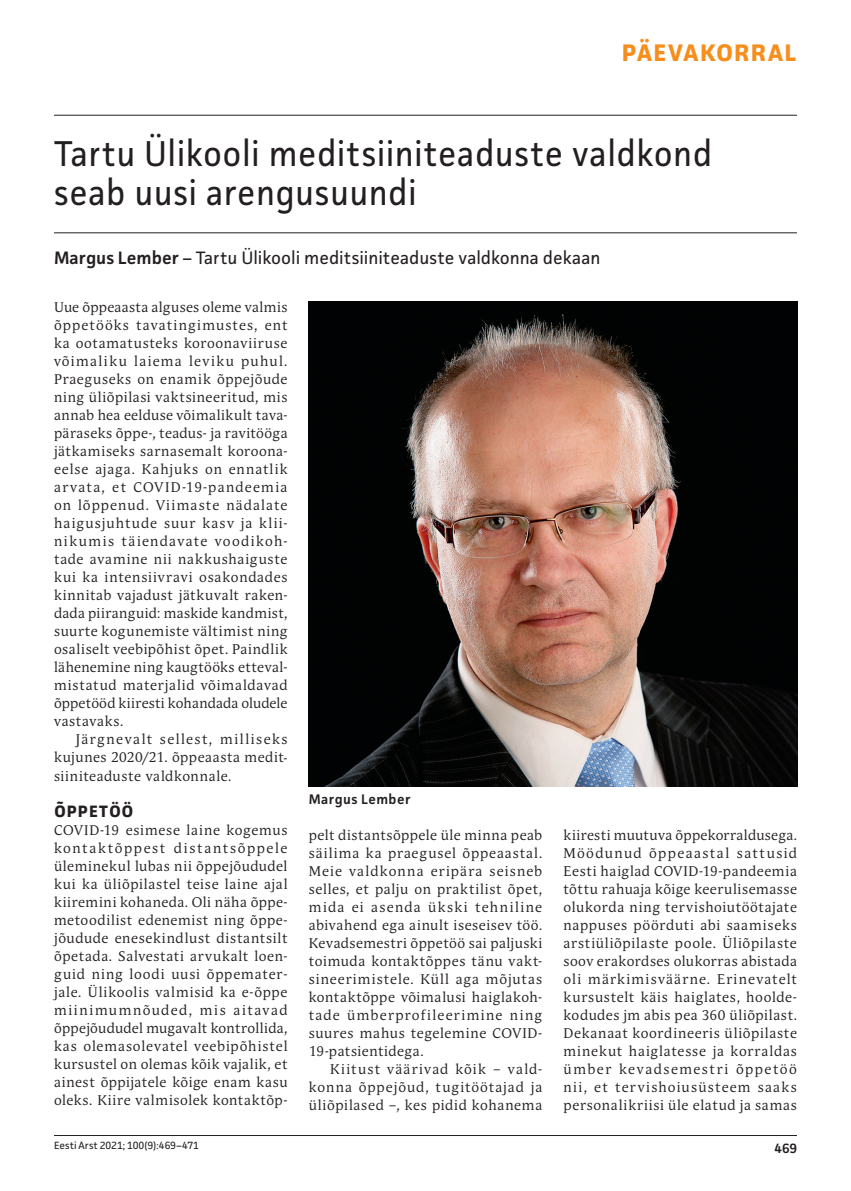
<style>
.page{position:relative;width:851px;height:1191px;background:#fff}
.page>*{position:absolute;margin:0;border:0;box-sizing:border-box;transform-origin:0 0}
.t1{font:36px/39px "Facit";letter-spacing:.015em;color:#231f20;scale:.95 1}
.t2{font:700 24px "Facit";letter-spacing:.06em;color:#f68e1e}
.t3{font:18px "Facit";color:#231f20}
.t4{font:700 16.5px "Facit";color:#231f20}
.t5{font:13.95px/18px "Andulka Book Pro";letter-spacing:.045em;color:#231f20;text-align:justify}
.t6{font:600 13.95px "Facit";letter-spacing:.03em;color:#231f20}
.t7{font:600 13.5px "Facit";color:#231f20}
.t8{font:10.5px "Facit";color:#231f20}
.s1{font-weight:600}
</style>
<div class="page">
<hr style="left:54px;top:1135px;width:742px;height:1px;background:#231f20">
<hr style="left:54px;top:115px;width:742px;height:1px;background:#231f20">
<hr style="left:54px;top:232px;width:742px;height:1px;background:#231f20">
<img style="left:309px;top:302px;width:488px;height:484px">
<h2 class="t2" style="left:621px;top:38px;width:176px">PÄEVAKORRAL</h2>
<h1 class="t1" style="left:54px;top:133px;width:694px">Tartu Ülikooli meditsiiniteaduste valdkond seab uusi arengusuundi</h1>
<p class="t3" style="left:54px;top:246px;width:547px"><span class="s1">Margus Lember</span> – Tartu Ülikooli meditsiiniteaduste valdkonna dekaan</p>
<p class="t5" style="left:54px;top:298px;width:235px">Uue õppeaasta alguses oleme valmis õppetööks tavatingimustes, ent ka ootamatusteks koroonaviiruse võimaliku laiema leviku puhul.<br>Praeguseks on enamik õppejõude ning üliõpilasi vaktsineeritud, mis annab hea eelduse võimalikult tava&shy;päraseks õppe-, teadus- ja ravitööga jätkamiseks sarnasemalt koroona&shy;eelse ajaga. Kahjuks on ennatlik arvata, et COVID-19-pandeemia on lõppenud. Viimaste nädalate haigusjuhtude suur kasv ja klii&shy;nikumis täiendavate voodikoh&shy;tade avamine nii nakkushaiguste kui ka intensiivravi osakondades kinnitab vajadust jätkuvalt raken&shy;dada piiranguid: maskide kandmist, suurte kogunemiste vältimist ning osaliselt veebipõhist õpet. Paindlik lähenemine ning kaugtööks etteval&shy;mistatud materjalid võimaldavad õppetööd kiiresti kohandada oludele vastavaks.</p>
<p class="t5" style="left:54px;top:730px;width:235px;text-indent:21px">Järgnevalt sellest, milliseks kujunes 2020/21. õppeaasta medit&shy;siiniteaduste valdkonnale.</p>
<p class="t4" style="left:54px;top:800px;width:24px">ÕPPE</p>
<p class="t4" style="left:99px;top:800px;width:35px">TÖÖ</p>
<p class="t5" style="left:54px;top:820px;width:235px">COVID-19 esimese laine kogemus kontaktõppest distantsõppele üleminekul lubas nii õppejõududel kui ka üliõpilastel teise laine ajal kiiremini kohaneda. Oli näha õppe&shy;metoodilist edenemist ning õppe&shy;jõudude enesekindlust distantsilt õpetada. Salvestati arvukalt loen&shy;guid ning loodi uusi õppemater&shy;jale. Ülikoolis valmisid ka e-õppe miinimumnõuded, mis aitavad õppejõududel mugavalt kontrollida, kas olemasolevatel veebipõhistel kursustel on olemas kõik vajalik, et ainest õppijatele kõige enam kasu oleks. Kiire valmisolek kontaktõp-</p>
<p class="t5" style="left:309px;top:826px;width:235px">pelt distantsõppele üle minna peab säilima ka praegusel õppeaastal.<br>Meie valdkonna eripära seisneb selles, et palju on praktilist õpet, mida ei asenda ükski tehniline abivahend ega ainult iseseisev töö.<br>Kevadsemestri õppetöö sai paljuski toimuda kontaktõppes tänu vakt&shy;sineerimistele. Küll aga mõjutas kontaktõppe võimalusi haiglakoh&shy;tade ümberprofileerimine ning suures mahus tegelemine COVID-19-patsientidega.</p>
<p class="t6" style="left:309px;top:790px;width:103px">Margus Lember</p>
<p class="t5" style="left:563px;top:826px;width:235px">kiiresti muutuva õppekorraldusega.<br>Möödunud õppeaastal sattusid Eesti haiglad COVID-19-pandeemia tõttu rahuaja kõige keerulisemasse olukorda ning tervishoiutöötajate nappuses pöörduti abi saamiseks arstiüliõpilaste poole. Üliõpilaste soov erakordses olukorras abistada oli märkimisväärne. Erinevatelt kursustelt käis haiglates, hoolde&shy;kodudes jm abis pea 360 üliõpilast.<br>Dekanaat koordineeris üliõpilaste minekut haiglatesse ja korraldas ümber kevadsemestri õppetöö nii, et tervishoiusüsteem saaks personalikriisi üle elatud ja samas</p>
<p class="t5" style="left:309px;top:1060px;width:235px;text-indent:21px">Kiitust väärivad kõik – vald&shy;konna õppejõud, tugitöötajad ja üliõpilased –, kes pidid kohanema</p>
<p class="t8" style="left:54px;top:1139px;width:146px">Eesti Arst 2021; 100(9):469–471</p>
<p class="t7" style="left:774px;top:1139px;width:24px">469</p>
</div>
